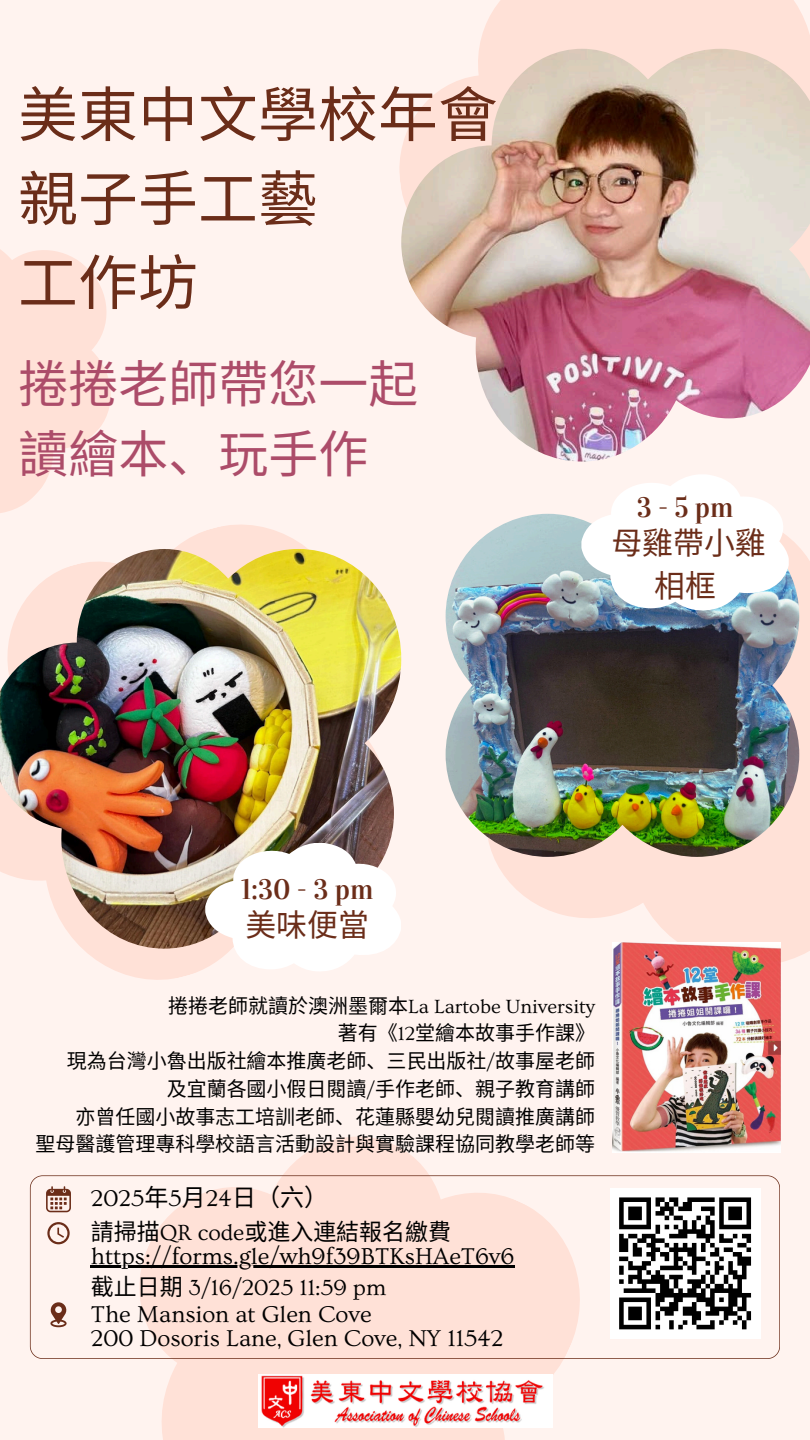
<style>
.page{position:relative;width:810px;height:1440px;background:#fff3ef}
.page>*{position:absolute;margin:0;border:0;box-sizing:border-box;transform-origin:0 0}
.t1{font:60px/84px "Noto Sans CJ Ksc";color:#6b2d19}
.t2{font:50px/69.8px "Noto Sans CJ Ksc";color:#ac4c69}
.t3{font:30.9px/43px "Noto Sans CJ Ksc";color:#6b2d19;text-align:center}
.t4{font:28px "Vidaloka";color:#6b2d19}
.t5{font:24px/24px "Ovo";color:#000}
.t6{font:23px "Ovo";color:#000}
.t7{font:23px "Noto Sans CJ Ksc";color:#000}
.t8{font:20px "Noto Sans CJ Ksc";color:#000}
.t9{font:20px "Ovo";color:#000}
.s1{font-family:"Noto Sans CJ Ksc"}
.s2{font-family:"Ovo"}
</style>
<div class="page">
<svg style="left:83px;top:524px;width:225px;height:456px"></svg>
<svg style="left:162px;top:1137px;width:402px;height:303px;fill:#ffe1d7"></svg>
<svg style="left:0;top:249px;width:111px;height:264px"></svg>
<svg style="left:30px;top:1175px;width:750px;height:184px"></svg>
<svg style="left:46px;top:1186px;width:25px;height:26px"></svg>
<svg style="left:50px;top:1302px;width:17px;height:25px"></svg>
<svg style="left:47px;top:1222px;width:23px;height:22px"></svg>
<svg style="left:399px;top:0;width:411px;height:183px;fill:#ffe1d7"></svg>
<img style="left:0;top:549px;width:401px;height:400px">
<svg style="left:494px;top:513px;width:316px;height:465px;fill:#ffe1d7"></svg>
<img style="left:446px;top:514px;width:353px;height:343px">
<img style="left:401px;top:49px;width:409px;height:413px">
<img style="left:258px;top:1375px;width:294px;height:52px">
<svg style="left:205px;top:843px;width:196px;height:128px"></svg>
<svg style="left:581px;top:475px;width:208px;height:135px"></svg>
<div style="left:610px;top:1188px;width:150px;height:150px;background:#fff"></div>
<svg style="left:619px;top:1197px;width:133px;height:133px"></svg>
<img style="left:612px;top:942px;width:168px;height:210px">
<hr style="left:91px;top:1266px;width:424px;height:2px;background:#000">
<h2 class="t1" style="left:18px;top:69px;width:481px">美東中文學校年會親子手工藝<br>工作坊</h2>
<p class="t2" style="left:18px;top:346px;width:401px">捲捲老師帶您一起讀繪本、玩手作</p>
<p class="t4" style="left:637px;top:491px;width:98px">3-5pm</p>
<p class="t3" style="left:611px;top:520px;width:156px">母雞帶小雞相框</p>
<p class="t4" style="left:241px;top:872px;width:134px">1:30 - 3 pm</p>
<h3 class="t3" style="left:245px;top:901px;width:125px">美味便當</h3>
<p class="t9" style="left:168px;top:995px;width:428px"><span class="s1">捲捲老師就讀於澳洲墨爾本</span>La Lartobe University</p>
<h3 class="t8" style="left:338px;top:1017px;width:259px">著有《<span class="s2">12</span>堂繪本故事手作課》</h3>
<h3 class="t8" style="left:67px;top:1045px;width:530px">現為台灣小魯出版社繪本推廣老師、三民出版社<span class="s2">/</span>故事屋老師</h3>
<p class="t8" style="left:167px;top:1073px;width:430px">及宜蘭各國小假日閱讀<span class="s2">/</span>手作老師、親子教育講師</p>
<p class="t8" style="left:75px;top:1100px;width:521px">亦曾任國小故事志工培訓老師、花蓮縣嬰幼兒閱讀推廣講師</p>
<p class="t8" style="left:35px;top:1128px;width:561px">聖母醫護管理專科學校語言活動設計與實驗課程協同教學老師等</p>
<p class="t5" style="left:91px;top:1187px;width:239px">2025<span class="s1">年</span>5<span class="s1">月</span> 24<span class="s1">日（六）</span></p>
<p class="t7" style="left:91px;top:1213px;width:362px">請掃描<span class="s2">QR code</span>或進入連結報名繳費</p>
<p class="t5" style="left:91px;top:1245px;width:425px">https://forms.gle/wh9f39BTKsHAeT6v6</p>
<p class="t6" style="left:91px;top:1276px;width:297px"><span class="s1">截止日期</span> 3/16/2025 11:59 pm</p>
<p class="t5" style="left:91px;top:1303px;width:414px">The Mansion at Glen Cove<br>200 Dosoris Lane, Glen Cove, NY 11542</p>
</div>
